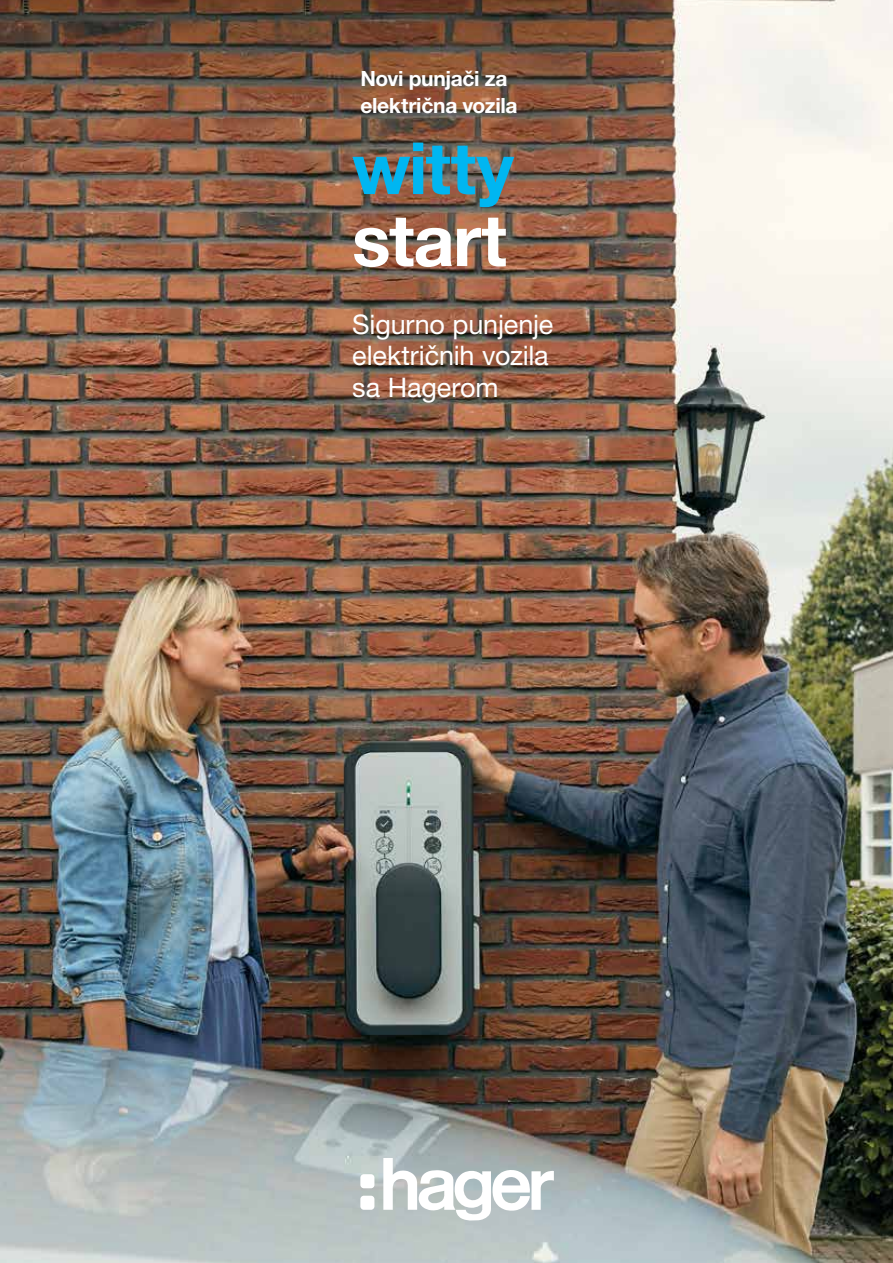
<style>
.page{position:relative;width:893px;height:1263px;background:#fff}
.page>*{position:absolute;margin:0;border:0;box-sizing:border-box;transform-origin:0 0}
.t1{font:700 72px "Helvetica Neue LTW1 G";letter-spacing:-.015em;color:#00b6f1}
.t2{font:700 72px "Helvetica Neue LTW1 G";letter-spacing:-.02em;color:#fff}
.t3{font:27px/31.5px "Helvetica Neue LTW1 G";letter-spacing:-.005em;color:#fff}
.t4{font:700 21px/27px "Helvetica Neue LTW1 G";letter-spacing:-.015em;color:#fff}
</style>
<div class="page">
<img style="left:0;top:0;width:893px;height:1263px">
<svg style="left:360px;top:1159px;width:194px;height:61px"></svg>
<p class="t4" style="left:360px;top:65px;width:159px">Novi punjači za električna vozila</p>
<h1 class="t1" style="left:352px;top:124px;width:163px">witty</h1>
<h1 class="t2" style="left:352px;top:196px;width:156px">start</h1>
<p class="t3" style="left:352px;top:308px;width:203px">Sigurno punjenje električnih vozila sa Hagerom</p>
</div>
